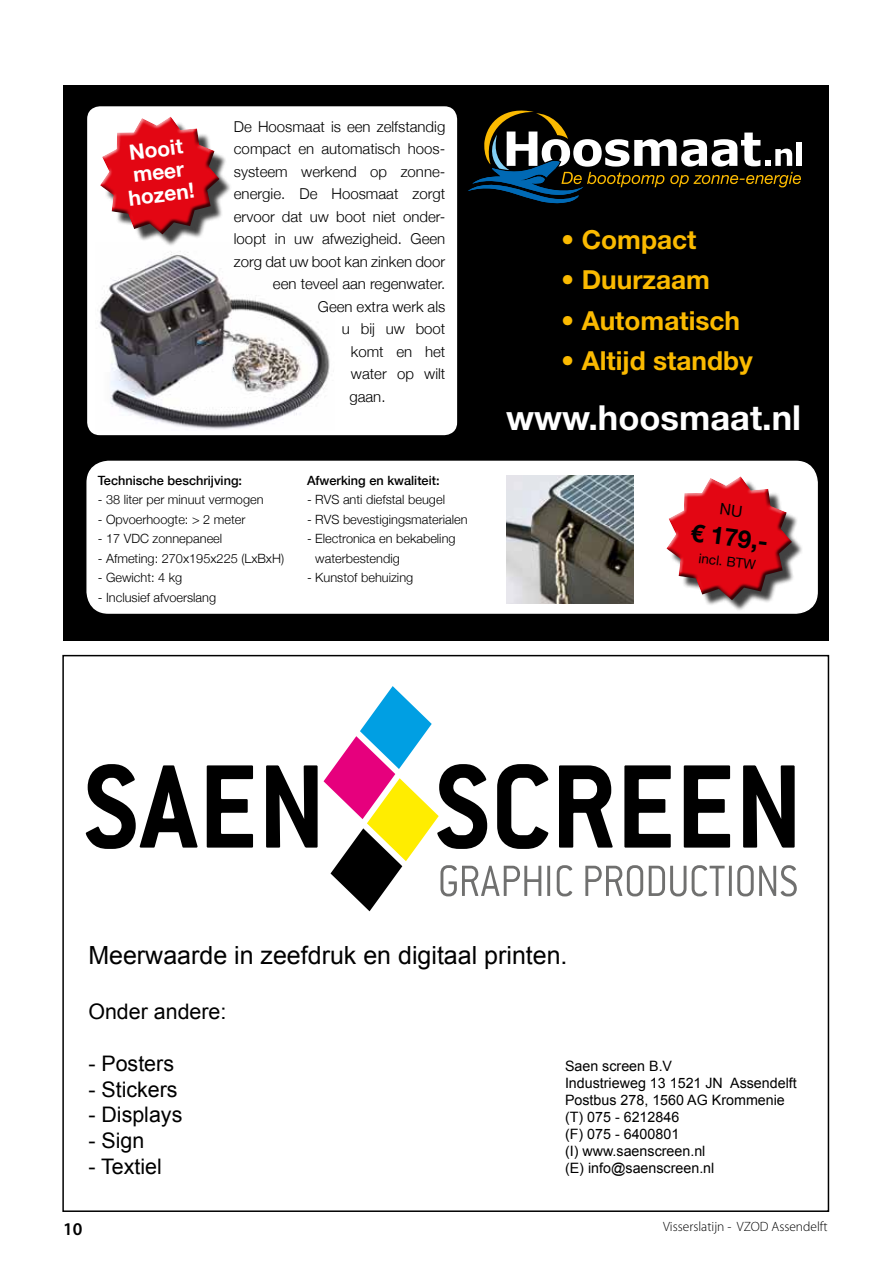
<style>
.page{position:relative;width:893px;height:1263px;background:#fff}
.page>*{position:absolute;margin:0;border:0;box-sizing:border-box;transform-origin:0 0}
.t1{font:700 34.5px "Helvetica Neue LT Std";color:#fff}
.t2{font:700 26.25px "Helvetica Neue LT Std";color:#fbba00}
.t3{font:25.05px "Arial";color:#000}
.t4{font:700 24.45px "Helvetica Neue";color:#000}
.t5{font:21.45px "Arial";color:#000}
.t6{font:700 21px/22.5px "Helvetica Neue";color:#fff;text-align:center}
.t7{font:600 18px "Myriad Pro";color:#000}
.t8{font:300 15px "Helvetica Neue";color:#000}
.t9{font:14.25px/17.1px "Arial";color:#000}
.t10{font:300 13.5px "Myriad Pro";color:#000}
.t11{font:13.35px "Helvetica Neue";color:#000}
.t12{font:300 12.75px/19.5px "Helvetica Neue";color:#000}
.t13{font:500 12.75px "Helvetica Neue";color:#000}
</style>
<div class="page">
<hr style="left:547px;top:866px;width:3px;height:30px;background:#70706f">
<svg style="left:557px;top:865px;width:15px;height:31px"></svg>
<svg style="left:585px;top:865px;width:58px;height:31px"></svg>
<svg style="left:649px;top:866px;width:37px;height:30px"></svg>
<svg style="left:692px;top:865px;width:33px;height:31px"></svg>
<hr style="left:729px;top:866px;width:3px;height:30px;background:#70706f">
<svg style="left:737px;top:865px;width:60px;height:31px"></svg>
<svg style="left:86px;top:764px;width:112px;height:85px"></svg>
<svg style="left:207px;top:765px;width:46px;height:83px"></svg>
<svg style="left:266px;top:765px;width:52px;height:83px"></svg>
<svg style="left:559px;top:765px;width:54px;height:83px"></svg>
<svg style="left:624px;top:765px;width:47px;height:83px"></svg>
<svg style="left:684px;top:765px;width:46px;height:83px"></svg>
<svg style="left:743px;top:765px;width:52px;height:83px"></svg>
<svg style="left:324px;top:686px;width:224px;height:225px"></svg>
<div style="left:64px;top:85px;width:765px;height:556px;background:#000"></div>
<div style="left:87px;top:106px;width:370px;height:329px;background:#fff;border-radius:13px"></div>
<img style="left:99px;top:251px;width:231px;height:179px">
<div style="left:796px;top:143px;width:6px;height:23px;background:#fff"></div>
<svg style="left:468px;top:110px;width:333px;height:94px"></svg>
<div style="left:104px;top:121px;width:128px;height:126px;background:#000;opacity:.75"></div>
<svg style="left:100px;top:116px;width:125px;height:124px"></svg>
<div style="left:87px;top:461px;width:730px;height:152px;background:#fff;border-radius:21px"></div>
<div style="left:86px;top:461px;width:732px;height:153px;border:2px solid #fff;border-radius:21px"></div>
<img style="left:507px;top:475px;width:126px;height:128px">
<div style="left:670px;top:479px;width:133px;height:132px;background:#000;opacity:.75"></div>
<svg style="left:666px;top:476px;width:131px;height:129px"></svg>
<h3 class="t6" style="left:121px;top:141px;width:68px;rotate:-7deg">Nooit meer hozen!</h3>
<p class="t8" style="left:234px;top:114px;width:213px">De Hoosmaat is een zelfstandig</p>
<p class="t8" style="left:234px;top:137px;width:213px">compact en automatisch hoos-</p>
<p class="t8" style="left:234px;top:159px;width:213px">systeem werkend op zonne-</p>
<p class="t8" style="left:234px;top:182px;width:213px">energie. De Hoosmaat zorgt</p>
<p class="t8" style="left:234px;top:204px;width:213px">ervoor dat uw boot niet onder-</p>
<p class="t8" style="left:234px;top:227px;width:213px">loopt in uw afwezigheid. Geen</p>
<p class="t8" style="left:234px;top:249px;width:213px">zorg dat uw boot kan zinken door</p>
<p class="t8" style="left:273px;top:272px;width:174px">een teveel aan regenwater.</p>
<p class="t8" style="left:318px;top:294px;width:129px">Geen extra werk als</p>
<p class="t8" style="left:342px;top:317px;width:105px">u bij uw boot</p>
<p class="t8" style="left:351px;top:339px;width:96px">komt en het</p>
<p class="t8" style="left:351px;top:362px;width:96px">water op wilt</p>
<p class="t8" style="left:349px;top:384px;width:38px">gaan.</p>
<p class="t13" style="left:98px;top:470px;width:146px">Technische beschrijving:</p>
<p class="t12" style="left:98px;top:489px;width:167px">- 38 liter per minuut vermogen</p>
<p class="t12" style="left:98px;top:509px;width:149px">- Opvoerhoogte: &gt; 2 meter</p>
<p class="t12" style="left:98px;top:528px;width:126px">- 17 VDC zonnepaneel</p>
<p class="t12" style="left:98px;top:548px;width:188px">- Afmeting: 270x195x225 (LxBxH)</p>
<p class="t12" style="left:98px;top:567px;width:86px">- Gewicht: 4 kg</p>
<p class="t12" style="left:98px;top:587px;width:120px">- Inclusief afvoerslang</p>
<p class="t13" style="left:307px;top:470px;width:134px">Afwerking en kwaliteit:</p>
<p class="t12" style="left:307px;top:489px;width:139px">- RVS anti diefstal beugel</p>
<p class="t12" style="left:307px;top:509px;width:162px">- RVS bevestigingsmaterialen</p>
<p class="t12" style="left:315px;top:528px;width:142px;text-indent:-8px">- Electronica en bekabeling waterbestendig</p>
<p class="t12" style="left:307px;top:567px;width:108px">- Kunstof behuizing</p>
<h2 class="t2" style="left:561px;top:223px;width:137px">• Compact</h2>
<h2 class="t2" style="left:561px;top:264px;width:150px">• Duurzaam</h2>
<h2 class="t2" style="left:561px;top:304px;width:180px">• Automatisch</h2>
<h2 class="t2" style="left:561px;top:345px;width:193px">• Altijd standby</h2>
<h1 class="t1" style="left:506px;top:396px;width:297px">www.hoosmaat.nl</h1>
<h3 class="t4" style="left:693px;top:510px;width:79px;rotate:7deg">€ 179,-</h3>
<p class="t11" style="left:700px;top:547px;width:59px;rotate:7deg">incl. BTW</p>
<h3 class="t3" style="left:88px;top:938px;width:481px">Meerwaarde in zeefdruk en digitaal printen.</h3>
<h3 class="t5" style="left:88px;top:998px;width:140px">Onder andere:</h3>
<h3 class="t5" style="left:88px;top:1049px;width:87px">- Posters</h3>
<h3 class="t5" style="left:88px;top:1075px;width:91px">- Stickers</h3>
<h3 class="t5" style="left:88px;top:1101px;width:96px">- Displays</h3>
<h3 class="t5" style="left:88px;top:1126px;width:57px">- Sign</h3>
<h3 class="t5" style="left:88px;top:1152px;width:75px">- Textiel</h3>
<p class="t9" style="left:565px;top:1057px;width:233px">Saen screen B.V<br>Industrieweg 13 1521 JN Assendelft<br>Postbus 278, 1560 AG Krommenie (T) 075 - 6212846<br>(F) 075 - 6400801<br>(I) www.saenscreen.nl<br>(E) info@saenscreen.nl</p>
<p class="t7" style="left:63px;top:1219px;width:21px">10</p>
<p class="t10" style="left:663px;top:1219px;width:166px">Visserslatijn - VZOD Assendelft</p>
</div>
